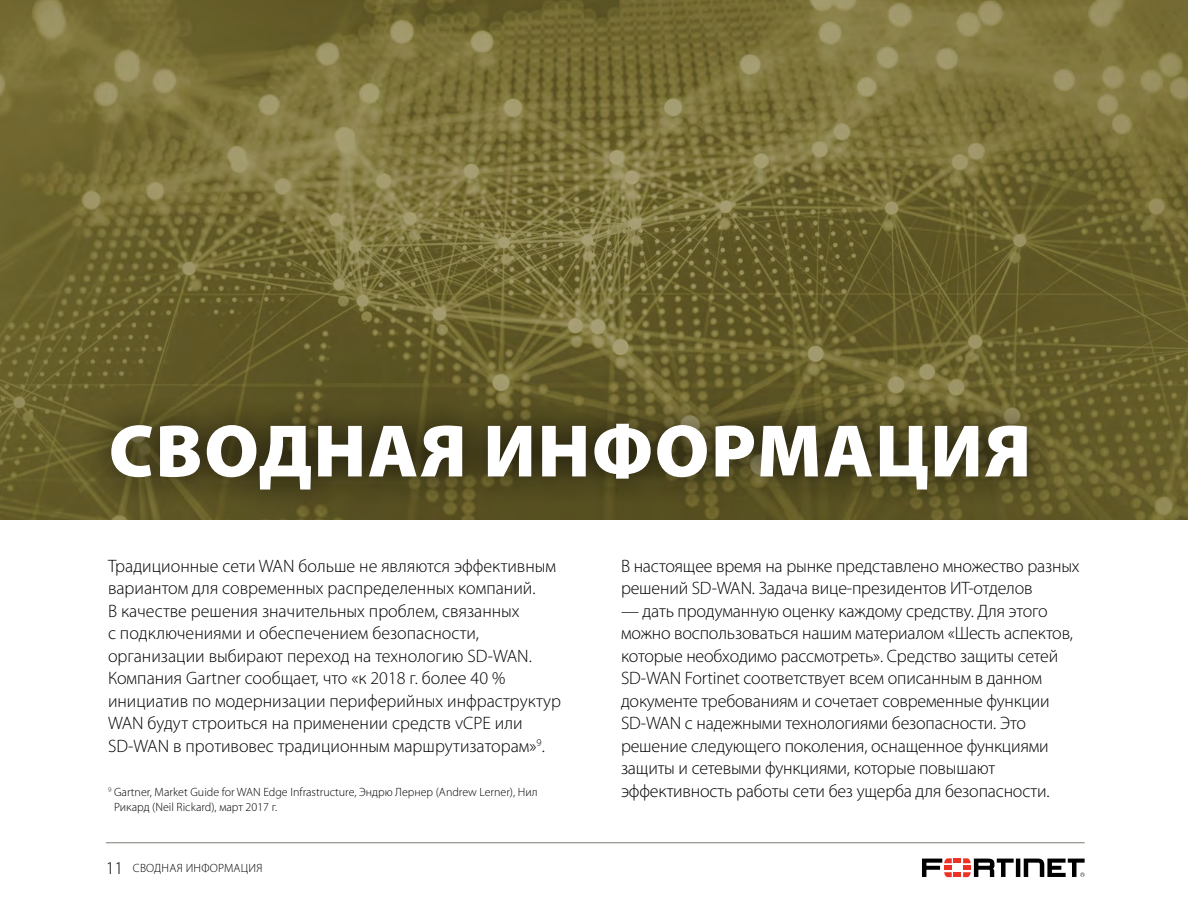
<style>
.page{position:relative;width:1188px;height:918px;background:#fff}
.page>*{position:absolute;margin:0;border:0;box-sizing:border-box;transform-origin:0 0}
.t1{font:900 75px "Myriad Pro";letter-spacing:.02em;color:#fff}
.t2{font:300 18px/22.5px "Myriad Pro";letter-spacing:-.01em;color:#000}
.t3{font:300 12px/14.4px "Myriad Pro";color:#000}
.t4{font:300 12px "Myriad Pro";letter-spacing:.02em;color:#000}
.s1{font-size:18px}
</style>
<div class="page">
<img style="left:0;top:0;width:1188px;height:519px">
<div style="left:80px;top:394px;width:978px;height:125px;background:#000;opacity:.75"></div>
<svg style="left:922px;top:858px;width:163px;height:19px"></svg>
<hr style="left:106px;top:842px;width:979px;height:1px;background:#7c7e74">
<h1 class="t1" style="left:109px;top:409px;width:924px">СВОДНАЯ ИНФОРМАЦИЯ</h1>
<p class="t2" style="left:108px;top:555px;width:455px">Традиционные сети WAN больше не являются эффективным вариантом для современных распределенных компаний.<br>В качестве решения значительных проблем, связанных<br>с подключениями и обеспечением безопасности, организации выбирают переход на технологию SD-WAN.<br>Компания Gartner сообщает, что «к 2018 г. более 40 % инициатив по модернизации периферийных инфраструктур WAN будут строиться на применении средств vCPE или SD-WAN в противовес традиционным маршрутизаторам»<sup>9</sup>.</p>
<p class="t2" style="left:621px;top:555px;width:460px">В настоящее время на рынке представлено множество разных решений SD-WAN. Задача вице-президентов ИТ-отделов</p>
<p class="t2" style="left:621px;top:600px;width:454px">— дать продуманную оценку каждому средству. Для этого можно воспользоваться нашим материалом «Шесть аспектов, которые необходимо рассмотреть». Средство защиты сетей SD-WAN Fortinet соответствует всем описанным в данном документе требованиям и сочетает современные функции SD-WAN с надежными технологиями безопасности. Это решение следующего поколения, оснащенное функциями защиты и сетевыми функциями, которые повышают эффективность работы сети без ущерба для безопасности.</p>
<p class="t3" style="left:114px;top:785px;width:425px;text-indent:-6px"><sup>9</sup> Gartner, Market Guide for WAN Edge Infrastructure, Эндрю Лернер (Andrew Lerner), Нил<br>Рикард (Neil Rickard), март 2017 г.</p>
<p class="t4" style="left:106px;top:860px;width:158px"><span class="s1">11</span> СВОДНАЯ ИНФОРМАЦИЯ</p>
</div>
